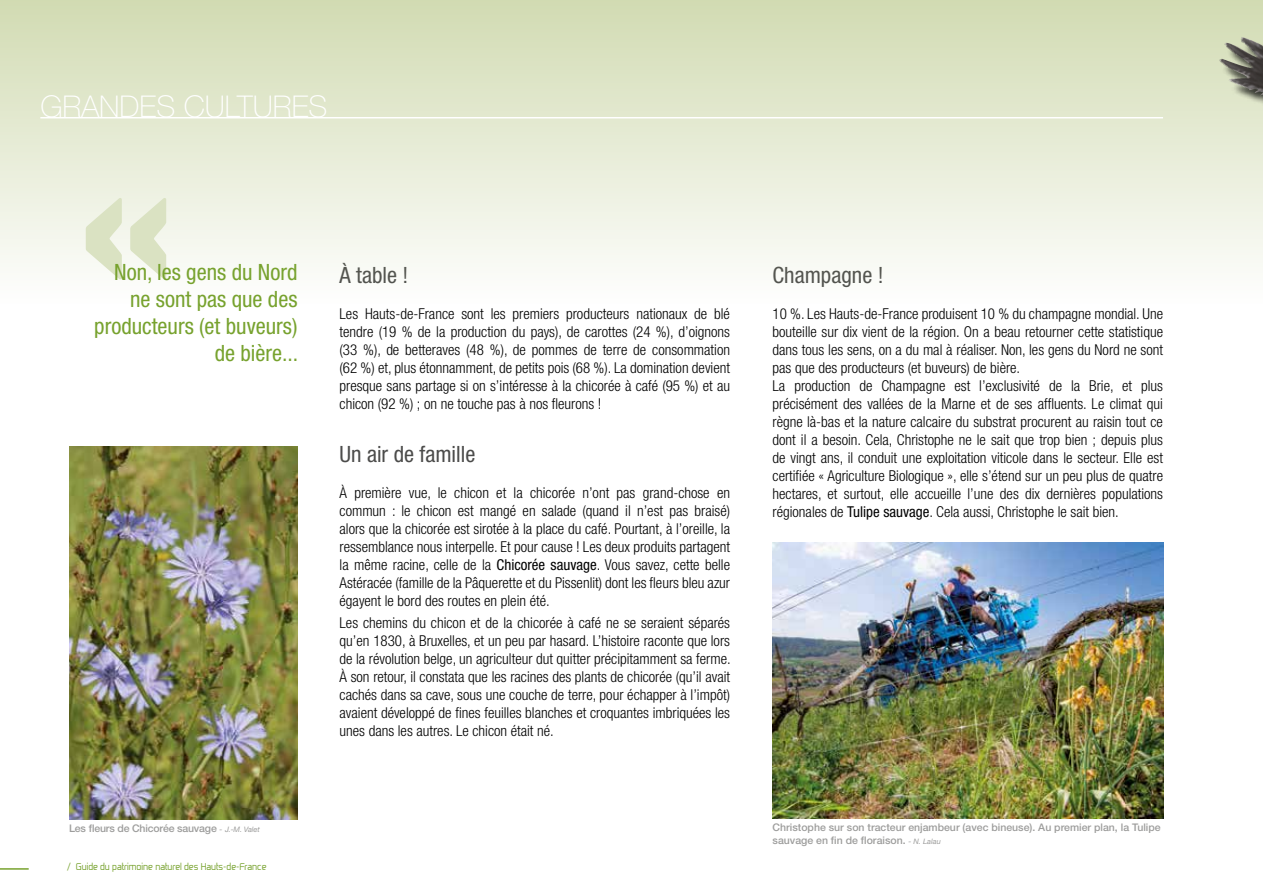
<style>
.page{position:relative;width:1263px;height:893px;background:#fff}
.page>*{position:absolute;margin:0;border:0;box-sizing:border-box;transform-origin:0 0}
.t1{font:300px "Poplar Std";color:#dae2c2}
.t2{font:100 30px "Helvetica Neue LT Std";color:#fff}
.t3{font:condensed 22.5px/27px "Helvetica Neue LT Std";color:#77a22e;text-align:right}
.t4{font:condensed 22.5px "Helvetica Neue LT Std";color:#4b4b4a}
.t5{font:300 condensed 15px/18px "Helvetica Neue LT Std";color:#000;text-align:justify}
.t6{font:500 10.5px/12.6px "Helvetica Neue LT Std";color:#9d9d9c}
.t7{font:9px "Venacti";color:#77a22e}
.s1{font-weight:400}
.s2{font-weight:400;font-style:italic;font-size:7.5px}
</style>
<div class="page">
<div style="left:0;top:0;width:1263px;height:304px;background:linear-gradient(to bottom,#d1dbb2,#fefefd)"></div>
<hr style="left:40px;top:117px;width:1123px;height:1px;background:#fff">
<img style="left:69px;top:446px;width:228px;height:374px">
<img style="left:773px;top:543px;width:390px;height:275px">
<div style="left:1221px;top:39px;width:42px;height:292px;background:#000;opacity:.75"></div>
<img style="left:1218px;top:37px;width:45px;height:59px">
<hr style="left:0;top:868px;width:29px;height:2px;background:#77a22e">
<h2 class="t2" style="left:40px;top:89px;width:289px">GRANDES CULTURES</h2>
<h1 class="t1" style="left:81px;top:75px;width:91px">«</h1>
<h3 class="t3" style="left:94px;top:259px;width:206px">Non, les gens du Nord ne sont pas que des producteurs (et buveurs) de bière...</h3>
<h3 class="t4" style="left:340px;top:262px;width:70px">À table !</h3>
<p class="t5" style="left:340px;top:304px;width:392px">Les Hauts-de-France sont les premiers producteurs nationaux de blé tendre (19 % de la production du pays), de carottes (24 %), d’oignons (33 %), de betteraves (48 %), de pommes de terre de consommation (62 %) et, plus étonnamment, de petits pois (68 %). La domination devient presque sans partage si on s’intéresse à la chicorée à café (95 %) et au chicon (92 %) ; on ne touche pas à nos fleurons !</p>
<h3 class="t4" style="left:340px;top:441px;width:137px">Un air de famille</h3>
<p class="t5" style="left:340px;top:484px;width:392px">À première vue, le chicon et la chicorée n’ont pas grand-chose en commun : le chicon est mangé en salade (quand il n’est pas braisé) alors que la chicorée est sirotée à la place du café. Pourtant, à l’oreille, la ressemblance nous interpelle. Et pour cause ! Les deux produits partagent la même racine, celle de la <span class="s1">Chicorée sauvage</span>. Vous savez, cette belle Astéracée (famille de la Pâquerette et du Pissenlit) dont les fleurs bleu azur égayent le bord des routes en plein été.</p>
<p class="t5" style="left:340px;top:614px;width:393px">Les chemins du chicon et de la chicorée à café ne se seraient séparés qu’en 1830, à Bruxelles, et un peu par hasard. L’histoire raconte que lors de la révolution belge, un agriculteur dut quitter précipitamment sa ferme.<br>À son retour, il constata que les racines des plants de chicorée (qu’il avait cachés dans sa cave, sous une couche de terre, pour échapper à l’impôt) avaient développé de fines feuilles blanches et croquantes imbriquées les unes dans les autres. Le chicon était né.</p>
<h3 class="t4" style="left:772px;top:262px;width:112px">Champagne !</h3>
<p class="t5" style="left:772px;top:304px;width:392px;text-align:left">10 %. Les Hauts-de-France produisent 10 % du champagne mondial. Une bouteille sur dix vient de la région. On a beau retourner cette statistique dans tous les sens, on a du mal à réaliser. Non, les gens du Nord ne sont pas que des producteurs (et buveurs) de bière.<br>La production de Champagne est l’exclusivité de la Brie, et plus précisément des vallées de la Marne et de ses affluents. Le climat qui règne là-bas et la nature calcaire du substrat procurent au raisin tout ce dont il a besoin. Cela, Christophe ne le sait que trop bien ; depuis plus de vingt ans, il conduit une exploitation viticole dans le secteur. Elle est certifiée « Agriculture Biologique », elle s’étend sur un peu plus de quatre hectares, et surtout, elle accueille l’une des dix dernières populations régionales de <span class="s1">Tulipe sauvage</span>. Cela aussi, Christophe le sait bien.</p>
<p class="t6" style="left:69px;top:821px;width:192px">Les fleurs de Chicorée sauvage <span class="s2">- J.-M. Valet</span></p>
<p class="t6" style="left:772px;top:821px;width:390px">Christophe sur son tracteur enjambeur (avec bineuse). Au premier plan, la Tulipe sauvage en fin de floraison. <span class="s2">- N. Lalau</span></p>
<p class="t7" style="left:67px;top:860px;width:201px">/ Guide du patrimoine naturel des Hauts-de-France</p>
</div>
